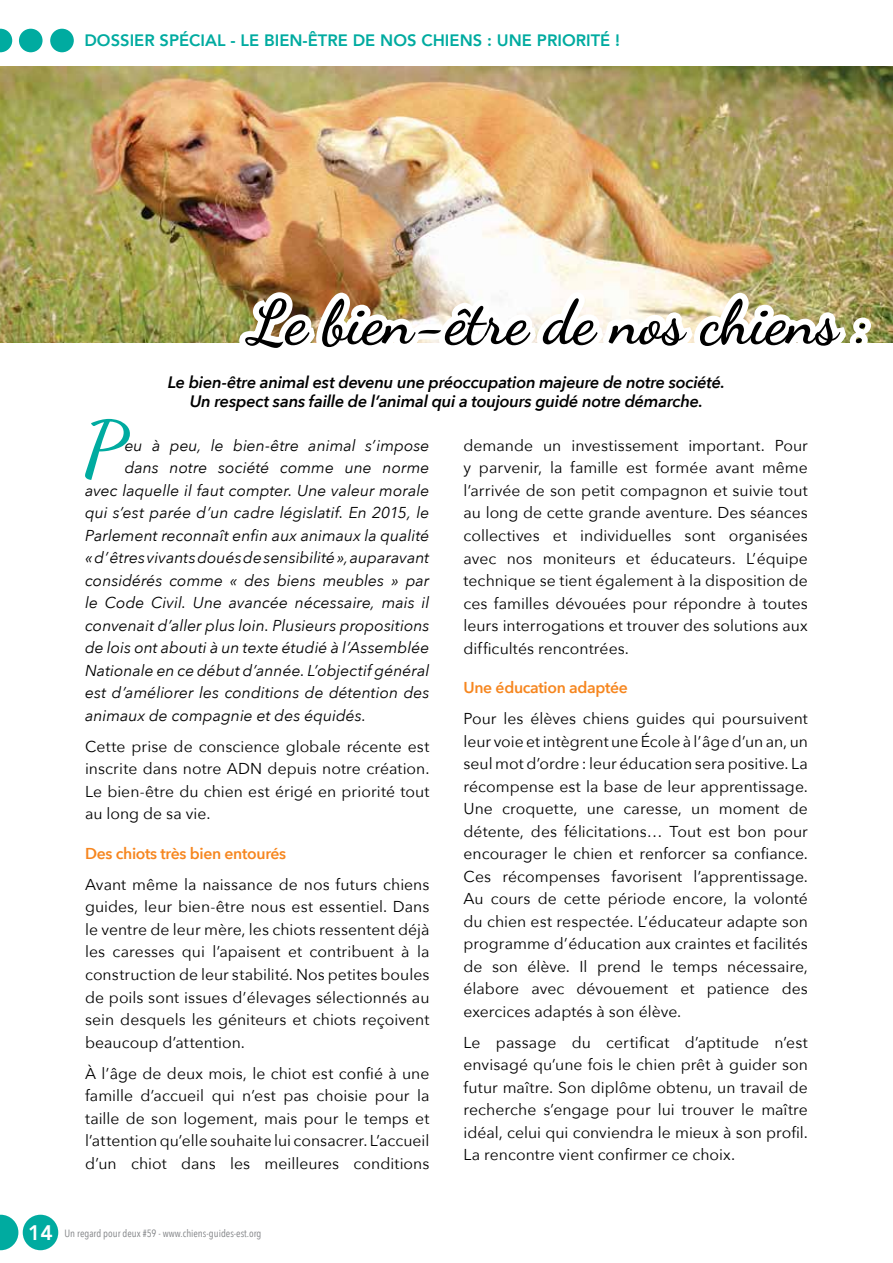
<style>
.page{position:relative;width:893px;height:1263px;background:#fff}
.page>*{position:absolute;margin:0;border:0;box-sizing:border-box;transform-origin:0 0}
.t1{font:700 75.6px "Dancing Script";color:#00aba0}
.t2{font:700 61.5px "Dancing Script";color:#000}
.t3{font:italic 600 16.5px/19.5px "Avenir Next";letter-spacing:-.015em;color:#000;text-align:center}
.t4{font:800 16.5px "Avenir";color:#00aba0}
.t5{font:15.75px/22.5px "Avenir Next";color:#000;text-align:justify}
.t6{font:italic 15.75px "Avenir Next";color:#000}
.t7{font:600 15.75px "Avenir Next";letter-spacing:-.02em;color:#f6861f}
.t8{font:10.5px "Avenir Next Condensed";color:#808285}
.s1{font-family:"Avenir";font-weight:800;font-size:21px;color:#fff}
</style>
<div class="page">
<div style="left:50px;top:29px;width:24px;height:23px;background:#00aba0;border-radius:50%"></div>
<div style="left:19px;top:29px;width:24px;height:23px;background:#00aba0;border-radius:50%"></div>
<svg style="left:0;top:29px;width:12px;height:23px"></svg>
<div style="left:23px;top:1215px;width:35px;height:35px;background:#00aba0;border-radius:50%"></div>
<svg style="left:0;top:1215px;width:18px;height:35px"></svg>
<img style="left:0;top:67px;width:893px;height:275px">
<img style="left:230px;top:281px;width:652px;height:62px">
<p class="t4" style="left:84px;top:27px;width:537px">DOSSIER SPÉCIAL - LE BIEN-ÊTRE DE NOS CHIENS : UNE PRIORITÉ !</p>
<h2 class="t2" style="left:249px;top:284px;width:622px">Le bien-être de nos chiens :</h2>
<p class="t3" style="left:168px;top:371px;width:559px">Le bien-être animal est devenu une préoccupation majeure de notre société.<br>Un respect sans faille de l’animal qui a toujours guidé notre démarche.</p>
<h1 class="t1" style="left:82px;top:401px;width:44px">P</h1>
<p class="t6" style="left:125px;top:432px;width:306px">eu à peu, le bien-être animal s’impose</p>
<p class="t6" style="left:125px;top:454px;width:306px">dans notre société comme une norme</p>
<p class="t6" style="left:85px;top:477px;width:346px">avec laquelle il faut compter. Une valeur morale</p>
<p class="t6" style="left:85px;top:499px;width:346px">qui s’est parée d’un cadre législatif. En 2015, le</p>
<p class="t6" style="left:85px;top:522px;width:346px">Parlement reconnaît enfin aux animaux la qualité</p>
<p class="t6" style="left:85px;top:544px;width:346px">« d’êtres vivants doués de sensibilité », auparavant</p>
<p class="t6" style="left:85px;top:567px;width:346px">considérés comme « des biens meubles » par</p>
<p class="t6" style="left:85px;top:589px;width:346px">le Code Civil. Une avancée nécessaire, mais il</p>
<p class="t6" style="left:85px;top:612px;width:346px">convenait d’aller plus loin. Plusieurs propositions</p>
<p class="t6" style="left:85px;top:634px;width:346px">de lois ont abouti à un texte étudié à l’Assemblée</p>
<p class="t6" style="left:85px;top:657px;width:346px">Nationale en ce début d’année. L’objectif général</p>
<p class="t6" style="left:85px;top:680px;width:346px">est d’améliorer les conditions de détention des</p>
<p class="t6" style="left:85px;top:702px;width:283px">animaux de compagnie et des équidés.</p>
<p class="t5" style="left:85px;top:734px;width:346px">Cette prise de conscience globale récente est inscrite dans notre ADN depuis notre création.<br>Le bien-être du chien est érigé en priorité tout au long de sa vie.</p>
<p class="t7" style="left:85px;top:840px;width:203px">Des chiots très bien entourés</p>
<p class="t5" style="left:85px;top:872px;width:346px">Avant même la naissance de nos futurs chiens guides, leur bien-être nous est essentiel. Dans le ventre de leur mère, les chiots ressentent déjà les caresses qui l’apaisent et contribuent à la construction de leur stabilité. Nos petites boules de poils sont issues d’élevages sélectionnés au sein desquels les géniteurs et chiots reçoivent beaucoup d’attention.</p>
<p class="t5" style="left:85px;top:1061px;width:346px">À l’âge de deux mois, le chiot est confié à une famille d’accueil qui n’est pas choisie pour la taille de son logement, mais pour le temps et l’attention qu’elle souhaite lui consacrer. L’accueil d’un chiot dans les meilleures conditions</p>
<p class="t8" style="left:28px;top:1224px;width:235px"><span class="s1">14</span> Un regard pour deux #59 - www.chiens-guides-est.org</p>
<p class="t5" style="left:463px;top:434px;width:346px">demande un investissement important. Pour y parvenir, la famille est formée avant même l’arrivée de son petit compagnon et suivie tout au long de cette grande aventure. Des séances collectives et individuelles sont organisées avec nos moniteurs et éducateurs. L’équipe technique se tient également à la disposition de ces familles dévouées pour répondre à toutes leurs interrogations et trouver des solutions aux difficultés rencontrées.</p>
<p class="t7" style="left:463px;top:674px;width:166px">Une éducation adaptée</p>
<p class="t5" style="left:463px;top:707px;width:346px">Pour les élèves chiens guides qui poursuivent leur voie et intègrent une École à l’âge d’un an, un seul mot d’ordre : leur éducation sera positive. La récompense est la base de leur apprentissage.<br>Une croquette, une caresse, un moment de détente, des félicitations… Tout est bon pour encourager le chien et renforcer sa confiance.<br>Ces récompenses favorisent l’apprentissage.<br>Au cours de cette période encore, la volonté du chien est respectée. L’éducateur adapte son programme d’éducation aux craintes et facilités de son élève. Il prend le temps nécessaire, élabore avec dévouement et patience des exercices adaptés à son élève.</p>
<p class="t5" style="left:463px;top:1030px;width:346px">Le passage du certificat d’aptitude n’est envisagé qu’une fois le chien prêt à guider son futur maître. Son diplôme obtenu, un travail de recherche s’engage pour lui trouver le maître idéal, celui qui conviendra le mieux à son profil.<br>La rencontre vient confirmer ce choix.</p>
</div>
